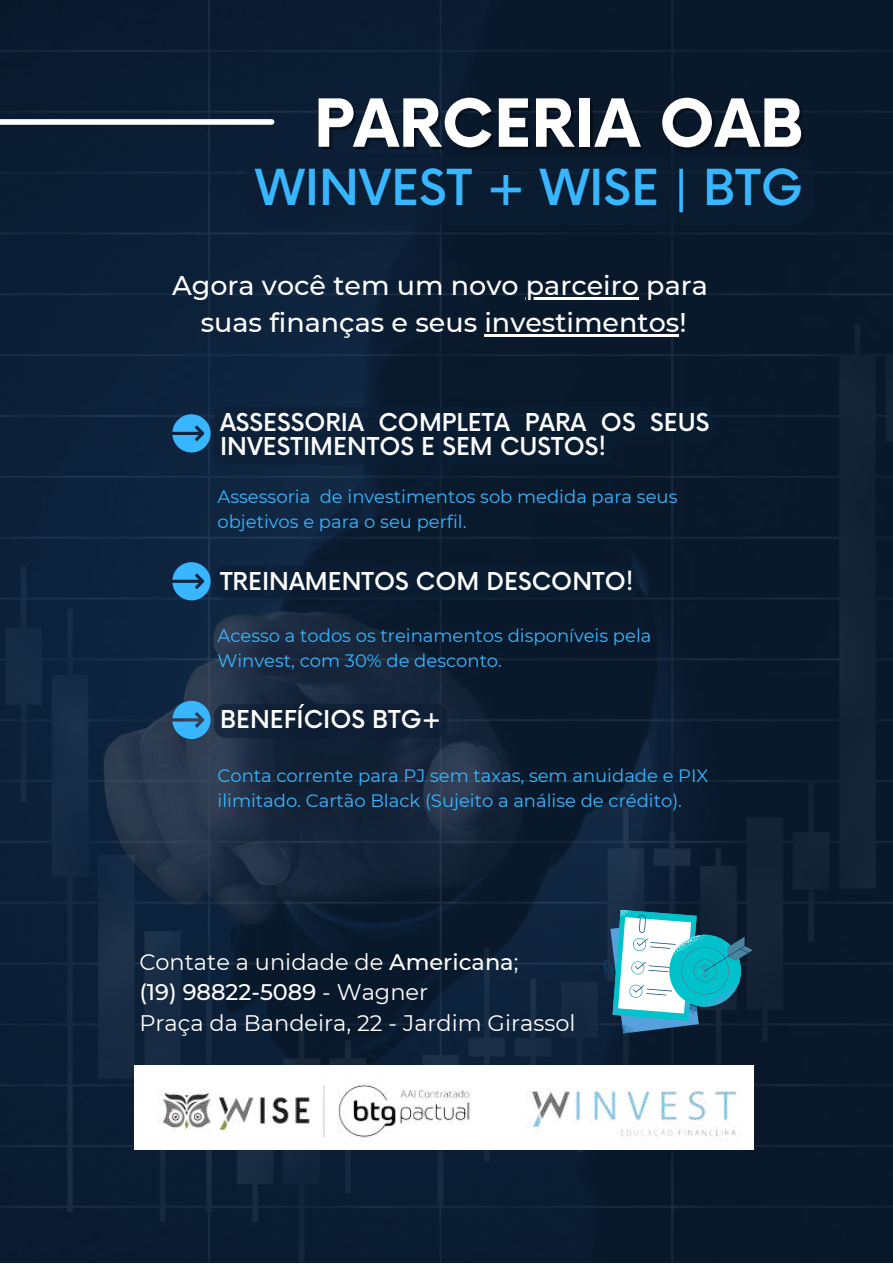
<style>
.page{position:relative;width:893px;height:1264px;background:#fff}
.page>*{position:absolute;margin:0;border:0;box-sizing:border-box;transform-origin:0 0}
.t1{font:700 64.5px "Now";color:#fff}
.t2{font:500 48.3px "Now";color:#38b6ff}
.t3{font:500 27px/37px "Montserrat";color:#fff;text-align:center}
.t4{font:500 24px/23.5px "Now";color:#fff}
.t5{font:22.5px/30.3px "Montserrat";color:#fff}
.t6{font:18px/24.8px "Montserrat";color:#38b6ff}
.s1{font-weight:500}
</style>
<div class="page">
<img style="left:0;top:0;width:892px;height:1262px">
<div style="left:134px;top:1065px;width:619px;height:84px;background:#fff"></div>
<img style="left:148px;top:1080px;width:604px;height:70px">
<svg style="left:172px;top:407px;width:543px;height:57px;background:#0c2239"></svg>
<svg style="left:172px;top:562px;width:39px;height:38px"></svg>
<div style="left:214px;top:565px;width:425px;height:34px;background:#0b1e34;border-radius:12px"></div>
<svg style="left:172px;top:700px;width:39px;height:39px;background:#338bc3"></svg>
<div style="left:214px;top:704px;width:233px;height:34px;background:#0b1e34;border-radius:12px"></div>
<div style="left:0;top:119px;width:271px;height:6px;background:#fff"></div>
<div style="left:243px;top:155px;width:572px;height:70px;background:#0b1e34;border-radius:24px"></div>
<hr style="left:525px;top:297px;width:114px;height:2px;background:#fff">
<hr style="left:484px;top:334px;width:195px;height:2px;background:#fff">
<svg style="left:603px;top:909px;width:149px;height:124px"></svg>
<h1 class="t1" style="left:314px;top:89px;width:491px">PARCERIA OAB</h1>
<h2 class="t2" style="left:255px;top:161px;width:549px">WINVEST + WISE | BTG</h2>
<h3 class="t3" style="left:172px;top:267px;width:537px">Agora você tem um novo parceiro para suas finanças e seus investimentos!</h3>
<h3 class="t4" style="left:220px;top:412px;width:490px">ASSESSORIA COMPLETA PARA OS SEUS<br>INVESTIMENTOS E SEM CUSTOS!</h3>
<p class="t6" style="left:217px;top:484px;width:461px">Assessoria de investimentos sob medida para seus objetivos e para o seu perfil.</p>
<h3 class="t4" style="left:220px;top:570px;width:415px">TREINAMENTOS COM DESCONTO!</h3>
<p class="t6" style="left:217px;top:623px;width:435px">Acesso a todos os treinamentos disponíveis pela<br>Winvest, com 30% de desconto.</p>
<h3 class="t4" style="left:220px;top:709px;width:223px">BENEFÍCIOS BTG+</h3>
<p class="t6" style="left:217px;top:763px;width:492px">Conta corrente para PJ sem taxas, sem anuidade e PIX ilimitado. Cartão Black (Sujeito a análise de crédito).</p>
<p class="t5" style="left:139px;top:946px;width:437px">Contate a unidade de <span class="s1">Americana</span>;<br><span class="s1">(19) 98822-5089</span> - Wagner<br>Praça da Bandeira, 22 - Jardim Girassol</p>
</div>
